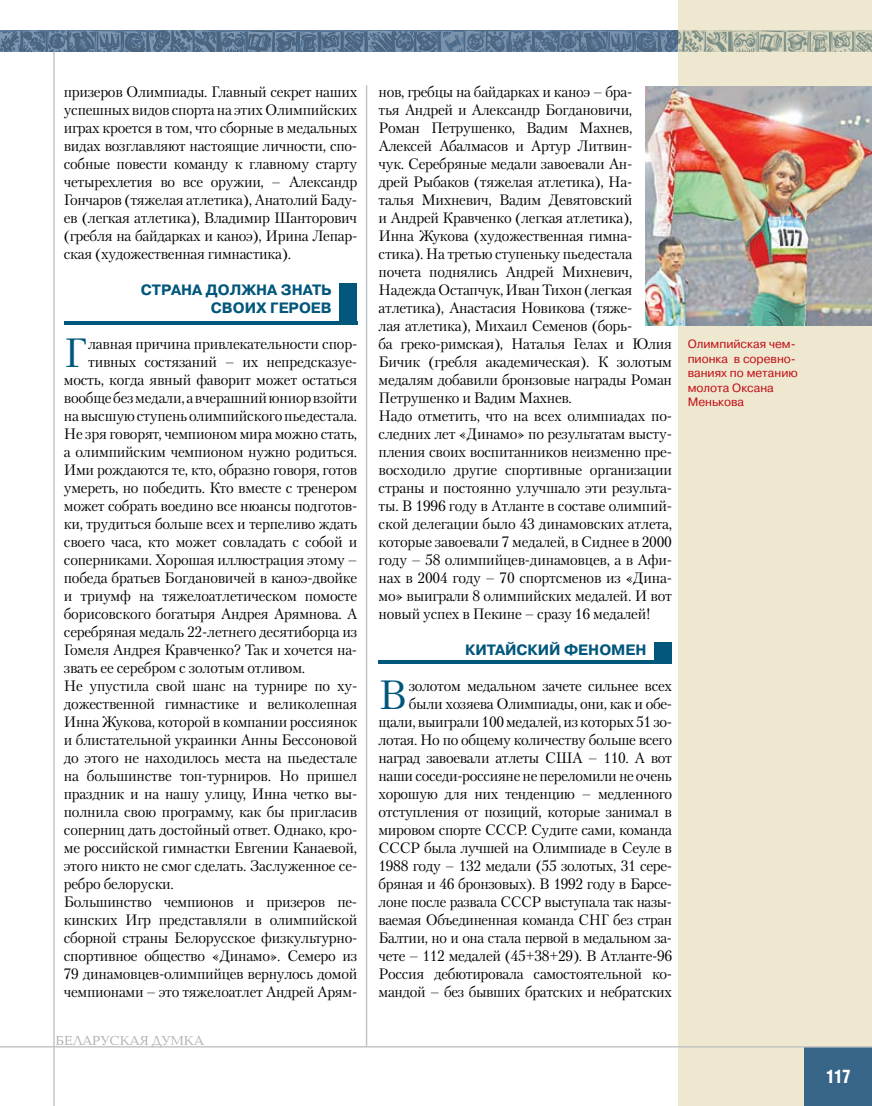
<style>
.page{position:relative;width:872px;height:1106px;background:#fff}
.page>*{position:absolute;margin:0;border:0;box-sizing:border-box;transform-origin:0 0}
.t1{font:40.65px "Petersburg C";color:#00567b}
.t2{font:700 18px "AG Letterica Cond L";color:#fff;scale:.9 1}
.t3{font:15px/18px "Petersburg C";letter-spacing:-.015em;color:#000;text-align:justify}
.t4{font:700 15px/18px "Pragmatica C";color:#00567b;text-align:right}
.t5{font:13.5px "Baltica C";color:#aeafb2}
.t6{font:12px/14.4px "Pragmatica C";color:#c10c13}
</style>
<div class="page">
<div style="left:678px;top:0;width:194px;height:1106px;background:#efe8d1"></div>
<hr style="left:53px;top:52px;width:2px;height:1054px;background:#c3c5c7">
<hr style="left:366px;top:85px;width:1px;height:961px;background:#c3c5c7">
<div style="left:804px;top:1047px;width:68px;height:59px;background:#386688"></div>
<svg style="left:0;top:31px;width:872px;height:21px;background:#6e8497"></svg>
<hr style="left:0;top:1046px;width:872px;height:1px;background:#c3c5c7">
<img style="left:645px;top:87px;width:227px;height:239px">
<div style="left:654px;top:642px;width:18px;height:21px;background:#00567b"></div>
<hr style="left:378px;top:660px;width:294px;height:3px;background:#00567b">
<div style="left:339px;top:283px;width:18px;height:41px;background:#00567b"></div>
<hr style="left:64px;top:321px;width:293px;height:3px;background:#00567b">
<p class="t3" style="left:64px;top:82px;width:295px">призеров Олимпиады. Главный секрет наших успешных видов спорта на этих Олимпийских играх кроется в том, что сборные в медальных видах возглавляют настоящие личности, спо&shy;собные повести команду к главному старту четырехлетия во все оружии, – Александр Гончаров (тяжелая атлетика), Анатолий Баду&shy;ев (легкая атлетика), Владимир Шанторович (гребля на байдарках и каноэ), Ирина Лепар&shy;ская (художественная гимнастика).</p>
<p class="t4" style="left:141px;top:281px;width:192px">Страна должна знать своих героев</p>
<h1 class="t1" style="left:64px;top:328px;width:24px">Г</h1>
<p class="t3" style="left:88px;top:334px;width:271px">лавная причина привлекательности спор-</p>
<p class="t3" style="left:88px;top:352px;width:271px">тивных состязаний – их непредсказуе-</p>
<p class="t3" style="left:64px;top:370px;width:295px">мость, когда явный фаворит может остаться</p>
<p class="t3" style="left:64px;top:388px;width:295px">вообще без медали, а вчерашний юниор взойти</p>
<p class="t3" style="left:64px;top:406px;width:295px">на высшую ступень олимпийского пьедестала.</p>
<p class="t3" style="left:64px;top:424px;width:295px">Не зря говорят, чемпионом мира можно стать,</p>
<p class="t3" style="left:64px;top:442px;width:295px">а олимпийским чемпионом нужно родиться.</p>
<p class="t3" style="left:64px;top:460px;width:295px">Ими рождаются те, кто, образно говоря, готов</p>
<p class="t3" style="left:64px;top:478px;width:295px">умереть, но победить. Кто вместе с тренером</p>
<p class="t3" style="left:64px;top:496px;width:295px">может собрать воедино все нюансы подготов-</p>
<p class="t3" style="left:64px;top:514px;width:295px">ки, трудиться больше всех и терпеливо ждать</p>
<p class="t3" style="left:64px;top:532px;width:295px">своего часа, кто может совладать с собой и</p>
<p class="t3" style="left:64px;top:550px;width:295px">соперниками. Хорошая иллюстрация этому –</p>
<p class="t3" style="left:64px;top:568px;width:295px">победа братьев Богдановичей в каноэ-двойке</p>
<p class="t3" style="left:64px;top:586px;width:295px">и триумф на тяжелоатлетическом помосте</p>
<p class="t3" style="left:64px;top:604px;width:295px">борисовского богатыря Андрея Арямнова. А</p>
<p class="t3" style="left:64px;top:622px;width:295px">серебряная медаль 22-летнего десятиборца из</p>
<p class="t3" style="left:64px;top:640px;width:295px">Гомеля Андрея Кравченко? Так и хочется на-</p>
<p class="t3" style="left:64px;top:658px;width:243px">звать ее серебром с золотым отливом.</p>
<p class="t3" style="left:64px;top:676px;width:295px">Не упустила свой шанс на турнире по ху-</p>
<p class="t3" style="left:64px;top:694px;width:295px">дожественной гимнастике и великолепная</p>
<p class="t3" style="left:64px;top:712px;width:295px">Инна Жукова, которой в компании россиянок</p>
<p class="t3" style="left:64px;top:730px;width:295px">и блистательной украинки Анны Бессоновой</p>
<p class="t3" style="left:64px;top:748px;width:295px">до этого не находилось места на пьедестале</p>
<p class="t3" style="left:64px;top:766px;width:295px">на большинстве топ-турниров. Но пришел</p>
<p class="t3" style="left:64px;top:784px;width:295px">праздник и на нашу улицу, Инна четко вы-</p>
<p class="t3" style="left:64px;top:802px;width:295px">полнила свою программу, как бы пригласив</p>
<p class="t3" style="left:64px;top:820px;width:295px">соперниц дать достойный ответ. Однако, кро-</p>
<p class="t3" style="left:64px;top:838px;width:295px">ме российской гимнастки Евгении Канаевой,</p>
<p class="t3" style="left:64px;top:856px;width:295px">этого никто не смог сделать. Заслуженное се-</p>
<p class="t3" style="left:64px;top:874px;width:112px">ребро белоруски.</p>
<p class="t3" style="left:64px;top:892px;width:295px">Большинство чемпионов и призеров пе-</p>
<p class="t3" style="left:64px;top:910px;width:295px">кинских Игр представляли в олимпийской</p>
<p class="t3" style="left:64px;top:928px;width:295px">сборной страны Белорусское физкультурно-</p>
<p class="t3" style="left:64px;top:946px;width:295px">спортивное общество «Динамо». Семеро из</p>
<p class="t3" style="left:64px;top:964px;width:295px">79 динамовцев-олимпийцев вернулось домой</p>
<p class="t3" style="left:64px;top:982px;width:295px">чемпионами – это тяжелоатлет Андрей Арям-</p>
<p class="t5" style="left:56px;top:1033px;width:150px">БЕЛАРУСКАЯ ДУМКА</p>
<p class="t3" style="left:378px;top:82px;width:295px;text-align:left">нов, гребцы на байдарках и каноэ – бра-<br>тья Андрей и Александр Богдановичи, Роман Петрушенко, Вадим Махнев, Алексей Абалмасов и Артур Литвин-<br>чук. Серебряные медали завоевали Ан-<br>дрей Рыбаков (тяжелая атлетика), На-<br>талья Михневич, Вадим Девятовский<br>и Андрей Кравченко (легкая атлетика),<br>Инна Жукова (художественная гимна&shy;стика). На третью ступеньку пьедестала почета поднялись Андрей Михневич, Надежда Остапчук, Иван Тихон (легкая атлетика), Анастасия Новикова (тяже-<br>лая атлетика), Михаил Семенов (борь-<br>ба греко-римская), Наталья Гелах и Юлия Бичик (гребля академическая). К золотым медалям добавили бронзовые награды Роман Петрушенко и Вадим Махнев.<br>Надо отметить, что на всех олимпиадах по&shy;следних лет «Динамо» по результатам высту&shy;пления своих воспитанников неизменно пре&shy;восходило другие спортивные организации страны и постоянно улучшало эти результа&shy;ты. В 1996 году в Атланте в составе олимпий&shy;ской делегации было 43 динамовских атлета, которые завоевали 7 медалей, в Сиднее в 2000 году – 58 олимпийцев-динамовцев, а в Афи&shy;нах в 2004 году – 70 спортсменов из «Дина&shy;мо» выиграли 8 олимпийских медалей. И вот новый успех в Пекине – сразу 16 медалей!</p>
<p class="t4" style="left:465px;top:641px;width:183px">Китайский феномен</p>
<h1 class="t1" style="left:378px;top:670px;width:30px">В</h1>
<p class="t3" style="left:378px;top:676px;width:295px;text-align:right">золотом медальном зачете сильнее всех были хозяева Олимпиады, они, как и обе&shy;щали, выиграли 100 медалей, из которых 51 зо&shy;лотая. Но по общему количеству больше всего наград завоевали атлеты США – 110. А вот наши соседи-россияне не переломили не очень хорошую для них тенденцию – медленного отступления от позиций, которые занимал в мировом спорте СССР. Судите сами, команда СССР была лучшей на Олимпиаде в Сеуле в 1988 году – 132 медали (55 золотых, 31 сере&shy;бряная и 46 бронзовых). В 1992 году в Барсе&shy;лоне после развала СССР выступала так назы&shy;ваемая Объединенная команда СНГ без стран Балтии, но и она стала первой в медальном за&shy;чете – 112 медалей (45+38+29). В Атланте-96<br>Россия дебютировала самостоятельной ко&shy;мандой – без бывших братских и небратских</p>
<p class="t6" style="left:687px;top:337px;width:112px">Олимпийская чем&shy;пионка в соревно&shy;ваниях по метанию молота Оксана<br>Менькова</p>
<p class="t2" style="left:826px;top:1065px;width:29px">117</p>
</div>
